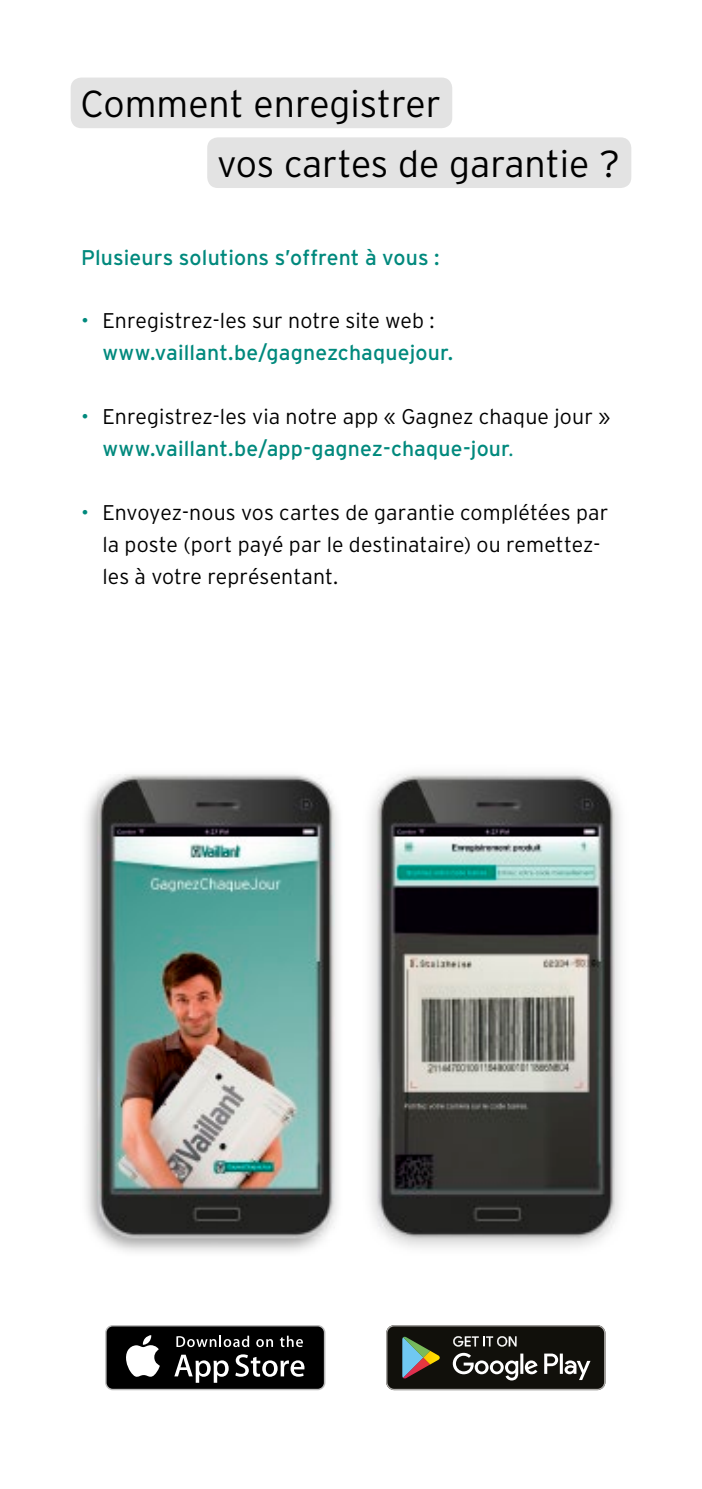
<style>
.page{position:relative;width:702px;height:1489px;background:#fff}
.page>*{position:absolute;margin:0;border:0;box-sizing:border-box;transform-origin:0 0}
.t1{font:300 37.5px/59.8px "Interstate";color:#000}
.t2{font:300 21.25px/32px "Interstate";letter-spacing:.005em;color:#000}
.t3{font:21.25px/32px "Interstate";letter-spacing:.005em;color:#00897d}
.s1{font-weight:300}
.s2{font-weight:300;color:#000}
.s3{color:#00897d}
.s4{font-weight:400;color:#00897d}
</style>
<div class="page">
<div style="left:71px;top:78px;width:381px;height:50px;background:#e3e3e3;border-radius:11px"></div>
<div style="left:207px;top:137px;width:424px;height:51px;background:#e3e3e3;border-radius:11px"></div>
<img style="left:370px;top:772px;width:250px;height:476px">
<img style="left:377px;top:775px;width:237px;height:463px">
<img style="left:86px;top:774px;width:252px;height:478px">
<img style="left:97px;top:775px;width:237px;height:463px">
<svg style="left:386px;top:1325px;width:219px;height:64px"></svg>
<svg style="left:105px;top:1324px;width:220px;height:66px"></svg>
<div style="left:107px;top:1326px;width:217px;height:62px;background:#000;border-radius:6px"></div>
<svg style="left:126px;top:1335px;width:34px;height:41px"></svg>
<svg style="left:174px;top:1354px;width:55px;height:28px"></svg>
<svg style="left:235px;top:1354px;width:69px;height:22px"></svg>
<svg style="left:176px;top:1335px;width:73px;height:11px"></svg>
<svg style="left:256px;top:1339px;width:17px;height:7px"></svg>
<svg style="left:280px;top:1335px;width:23px;height:11px"></svg>
<h1 class="t1" style="left:217px;top:74px;width:404px;text-indent:-136px">Comment enregistrer<br>vos cartes de garantie ?</h1>
<p class="t3" style="left:81px;top:241px;width:360px">Plusieurs solutions s’offrent à vous :</p>
<p class="t3" style="left:102px;top:305px;width:352px;text-indent:-21px"><span class="s1">•</span> <span class="s2">Enregistrez-les sur notre site web : </span>www.vaillant.be/gagnezchaquejour.</p>
<p class="t2" style="left:102px;top:400px;width:509px;text-indent:-21px"><span class="s3">•</span> Enregistrez-les via notre app « Gagnez chaque jour » <span class="s4">www.vaillant.be/app-gagnez-chaque-jour</span><span class="s3">.</span></p>
<p class="t2" style="left:102px;top:496px;width:507px;text-indent:-21px"><span class="s3">•</span> Envoyez-nous vos cartes de garantie complétées par la poste (port payé par le destinataire) ou remettez&shy;les à votre représentant.</p>
</div>
